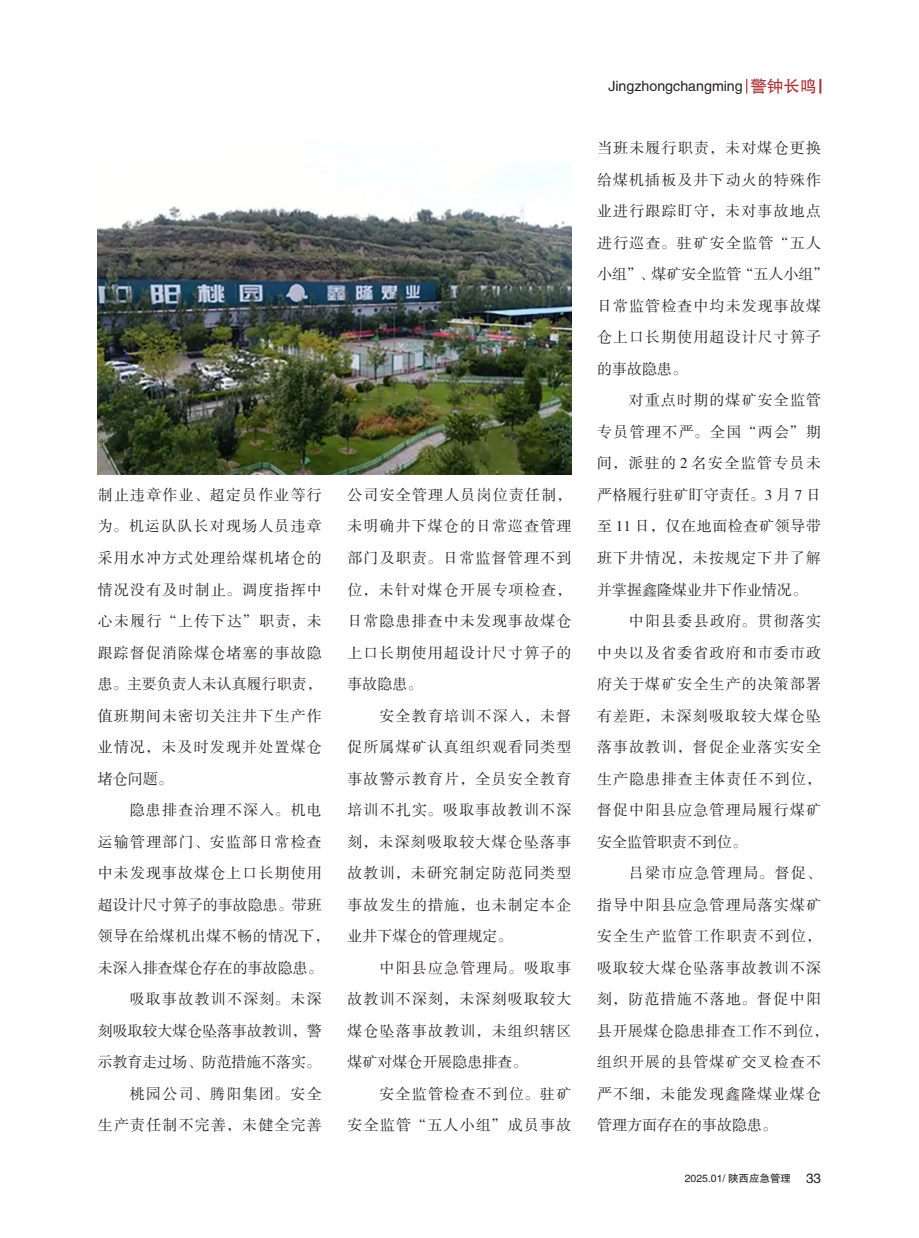
<style>
.page{position:relative;width:919px;height:1238px;background:#fff}
.page>*{position:absolute;margin:0;border:0;box-sizing:border-box;transform-origin:0 0}
.t1{font:15px/31.5px "FZSSK GBK1 0";letter-spacing:.07em;color:#231f20;text-align:justify}
.t2{font:15px/31.5px "FZSSK GBK1 0";letter-spacing:.035em;color:#231f20}
.t3{font:14.25px "FZHTK GBK1 0";color:#231f20}
.t4{font:10.5px "FZHTK GBK1 0";color:#231f20}
.s1{font-size:16.5px;color:#b02a2f}
.s2{font-size:13.5px}
</style>
<div class="page">
<svg style="left:746px;top:79px;width:1px;height:15px"></svg>
<svg style="left:819px;top:79px;width:2px;height:15px"></svg>
<img style="left:98px;top:165px;width:473px;height:309px">
<p class="t1" style="left:98px;top:480px;width:225px">制止违章作业、超定员作业等行为。机运队队长对现场人员违章采用水冲方式处理给煤机堵仓的情况没有及时制止。调度指挥中心未履行“上传下达”职责，未跟踪督促消除煤仓堵塞的事故隐患。主要负责人未认真履行职责，值班期间未密切关注井下生产作业情况，未及时发现并处置煤仓堵仓问题。</p>
<p class="t2" style="left:98px;top:795px;width:233px;text-indent:32px">隐患排查治理不深入。机电运输管理部门、安监部日常检查中未发现事故煤仓上口长期使用超设计尺寸箅子的事故隐患。带班领导在给煤机出煤不畅的情况下，未深入排查煤仓存在的事故隐患。</p>
<p class="t1" style="left:98px;top:984px;width:225px;text-indent:32px">吸取事故教训不深刻。未深刻吸取较大煤仓坠落事故教训，警示教育走过场、防范措施不落实。</p>
<p class="t1" style="left:98px;top:1078px;width:225px;text-align:right">桃园公司、腾阳集团。安全<br>生产责任制不完善，未健全完善</p>
<p class="t1" style="left:347px;top:480px;width:225px">公司安全管理人员岗位责任制，未明确井下煤仓的日常巡查管理部门及职责。日常监督管理不到位，未针对煤仓开展专项检查，日常隐患排查中未发现事故煤仓上口长期使用超设计尺寸箅子的事故隐患。</p>
<p class="t1" style="left:347px;top:700px;width:225px;text-indent:32px">安全教育培训不深入，未督促所属煤矿认真组织观看同类型事故警示教育片，全员安全教育培训不扎实。吸取事故教训不深刻，未深刻吸取较大煤仓坠落事故教训，未研究制定防范同类型事故发生的措施，也未制定本企业井下煤仓的管理规定。</p>
<p class="t1" style="left:347px;top:952px;width:225px;text-indent:32px">中阳县应急管理局。吸取事故教训不深刻，未深刻吸取较大煤仓坠落事故教训，未组织辖区煤矿对煤仓开展隐患排查。</p>
<p class="t1" style="left:347px;top:1078px;width:225px;text-align:right">安全监管检查不到位。驻矿<br>安全监管“五人小组”成员事故</p>
<p class="t3" style="left:608px;top:79px;width:210px">Jingzhongchangming <span class="s1">警钟长鸣</span></p>
<p class="t1" style="left:597px;top:133px;width:233px;text-align:left">当班未履行职责，未对煤仓更换给煤机插板及井下动火的特殊作业进行跟踪盯守，未对事故地点进行巡查。驻矿安全监管“五人小组”、煤矿安全监管“五人小组”日常监管检查中均未发现事故煤仓上口长期使用超设计尺寸箅子的事故隐患。</p>
<p class="t1" style="left:597px;top:385px;width:225px;text-indent:32px">对重点时期的煤矿安全监管专员管理不严。全国“两会”期间，派驻的 2 名安全监管专员未严格履行驻矿盯守责任。3 月 7 日至 11 日，仅在地面检查矿领导带班下井情况，未按规定下井了解并掌握鑫隆煤业井下作业情况。</p>
<p class="t1" style="left:597px;top:606px;width:225px;text-indent:32px">中阳县委县政府。贯彻落实中央以及省委省政府和市委市政府关于煤矿安全生产的决策部署有差距，未深刻吸取较大煤仓坠落事故教训，督促企业落实安全生产隐患排查主体责任不到位，督促中阳县应急管理局履行煤矿安全监管职责不到位。</p>
<p class="t1" style="left:597px;top:858px;width:233px;text-align:left;text-indent:32px">吕梁市应急管理局。督促、指导中阳县应急管理局落实煤矿安全生产监管工作职责不到位，吸取较大煤仓坠落事故教训不深刻，防范措施不落地。督促中阳县开展煤仓隐患排查工作不到位，组织开展的县管煤矿交叉检查不严不细，未能发现鑫隆煤业煤仓管理方面存在的事故隐患。</p>
<p class="t4" style="left:684px;top:1172px;width:138px">2025.01/ 陕西应急管理 <span class="s2">33</span></p>
</div>
